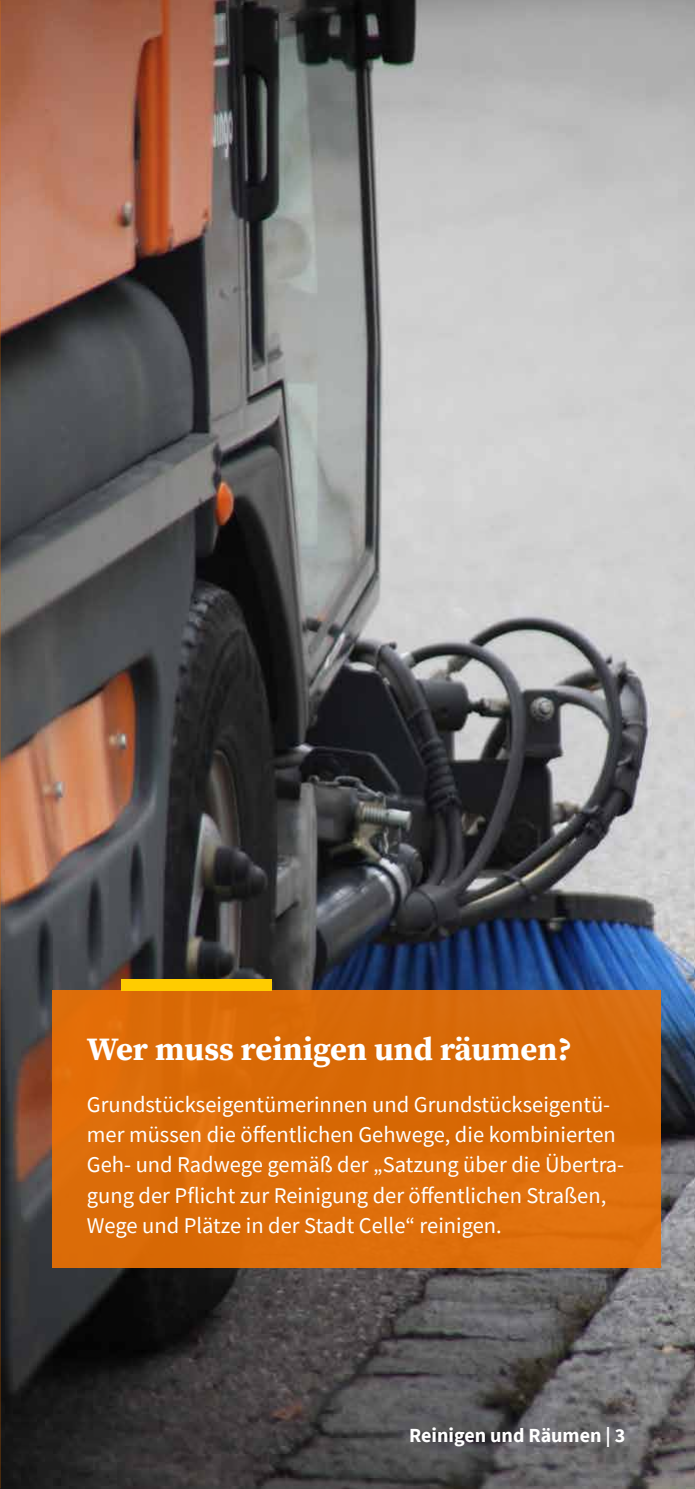
<style>
.page{position:relative;width:695px;height:1489px;background:#fff}
.page>*{position:absolute;margin:0;border:0;box-sizing:border-box;transform-origin:0 0}
.t1{font:700 32.5px "Source Serif Pro";color:#fff}
.t2{font:22.5px/30.5px "Source Sans Pro";color:#fff}
.t3{font:700 20px "Source Sans Pro";color:#fff}
</style>
<div class="page">
<img style="left:0;top:0;width:694px;height:1488px">
<div style="left:52px;top:990px;width:608px;height:277px;background:#db6c09"></div>
<div style="left:122px;top:978px;width:150px;height:12px;background:#fc0"></div>
<h1 class="t1" style="left:87px;top:1026px;width:486px">Wer muss reinigen und räumen?</h1>
<p class="t2" style="left:87px;top:1088px;width:539px">Grundstückseigentümerinnen und Grundstückseigentü&shy;mer müssen die öffentlichen Gehwege, die kombinierten Geh- und Radwege gemäß der „Satzung über die Übertra&shy;gung der Pflicht zur Reinigung der öffentlichen Straßen, Wege und Plätze in der Stadt Celle“ reinigen.</p>
<p class="t3" style="left:409px;top:1421px;width:218px">Reinigen und Räumen | 3</p>
</div>
